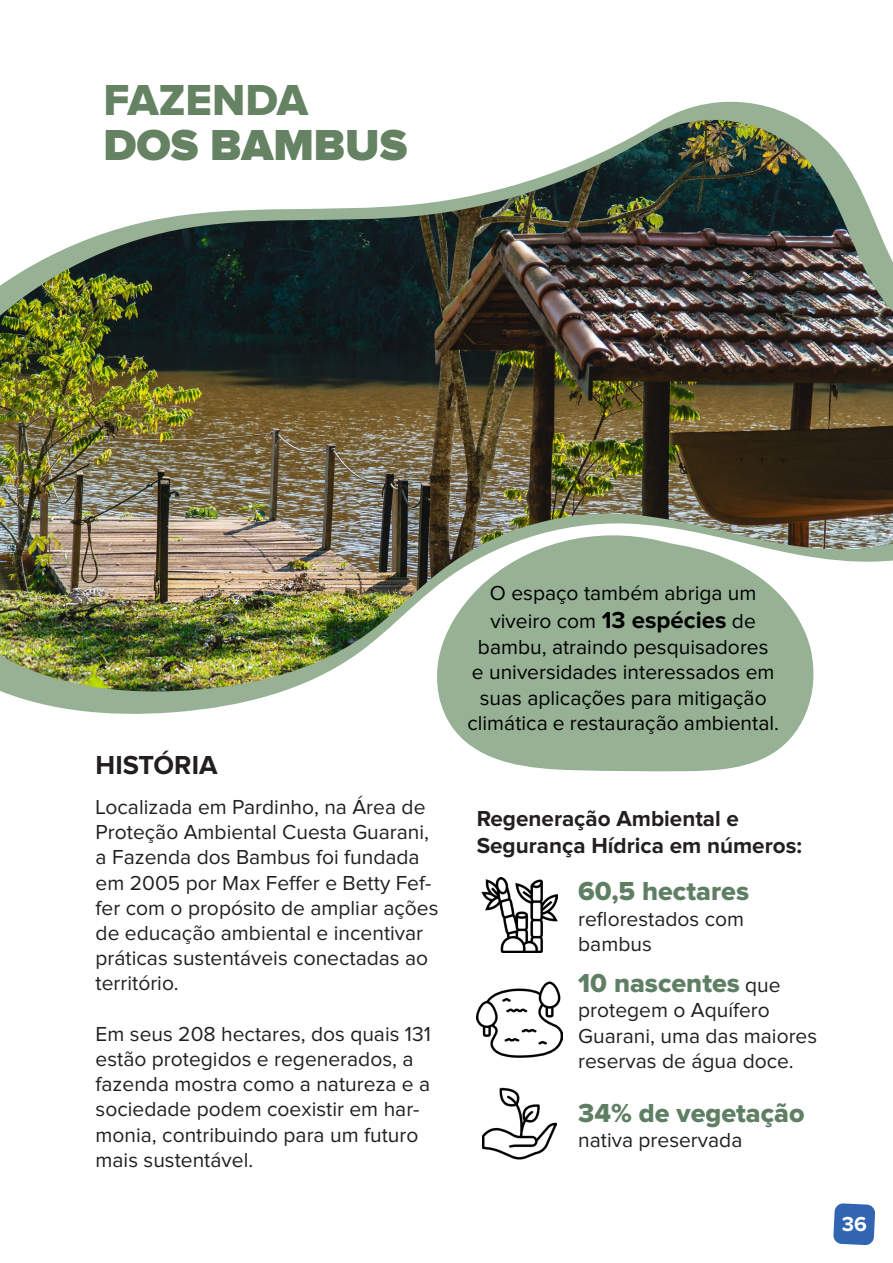
<style>
.page{position:relative;width:893px;height:1263px;background:#fff}
.page>*{position:absolute;margin:0;border:0;box-sizing:border-box;transform-origin:0 0}
.titulos{font:900 45px "Proxima Nova A";color:#658263}
.titulos-2{font:45px "Proxima Nova A Extrabld";color:#658263}
.t1{font:27px "Proxima Nova Extrabld";color:#5f7f64}
.t2{font:700 27px "Proxima Nova";color:#231f20}
.t3{font:700 22.5px/27px "Proxima Nova";color:#231f20}
.t4{font:21px/25.2px "Proxima Nova";color:#231f20}
.t5{font:21px/25.5px "Proxima Nova";color:#000}
.t6{font:700 21px "Proxima Nova";color:#fff}
.s1{font-weight:700;font-size:24px}
.s2{font-family:"Proxima Nova";font-size:21px;color:#231f20}
</style>
<div class="page">
<svg style="left:833px;top:1203px;width:42px;height:42px;background:#4675b9"></svg>
<svg style="left:11px;top:101px;width:789px;height:613px"></svg>
<svg style="left:434px;top:695px;width:378px;height:76px;fill:#96b194"></svg>
<img style="left:482px;top:877px;width:75px;height:75px">
<img style="left:482px;top:1087px;width:75px;height:73px">
<img style="left:477px;top:981px;width:85px;height:77px">
<img style="left:0;top:120px;width:893px;height:575px">
<p class="titulos-2" style="left:103px;top:74px;width:206px">FAZENDA</p>
<p class="titulos" style="left:103px;top:119px;width:305px">DOS BAMBUS</p>
<p class="t2" style="left:96px;top:749px;width:123px">HISTÓRIA</p>
<p class="t4" style="left:96px;top:795px;width:344px">Localizada em Pardinho, na Área de<br>Proteção Ambiental Cuesta Guarani, a Fazenda dos Bambus foi fundada em 2005 por Max Feffer e Betty Fef&shy;fer com o propósito de ampliar ações de educação ambiental e incentivar práticas sustentáveis conectadas ao território.</p>
<p class="t4" style="left:96px;top:1022px;width:337px">Em seus 208 hectares, dos quais 131 estão protegidos e regenerados, a fazenda mostra como a natureza e a sociedade podem coexistir em har&shy;monia, contribuindo para um futuro mais sustentável.</p>
<p class="t5" style="left:490px;top:579px;width:268px;line-height:28.5px">O espaço também abriga um viveiro com <span class="s1">13 espécies</span> de</p>
<p class="t5" style="left:467px;top:635px;width:313px;text-align:center">bambu, atraindo pesquisadores<br>e universidades interessados em suas aplicações para mitigação climática e restauração ambiental.</p>
<p class="t3" style="left:477px;top:806px;width:327px">Regeneração Ambiental e<br>Segurança Hídrica em números:</p>
<p class="t1" style="left:578px;top:876px;width:172px">60,5 hectares</p>
<p class="t4" style="left:578px;top:907px;width:167px">reflorestados com bambus</p>
<p class="t1" style="left:578px;top:967px;width:204px">10 nascentes <span class="s2">que</span></p>
<p class="t4" style="left:578px;top:999px;width:240px">protegem o Aquífero<br>Guarani, uma das maiores reservas de água doce.</p>
<p class="t1" style="left:578px;top:1097px;width:228px">34% de vegetação</p>
<p class="t4" style="left:578px;top:1128px;width:166px">nativa preservada</p>
<p class="t6" style="left:842px;top:1212px;width:27px">36</p>
</div>
